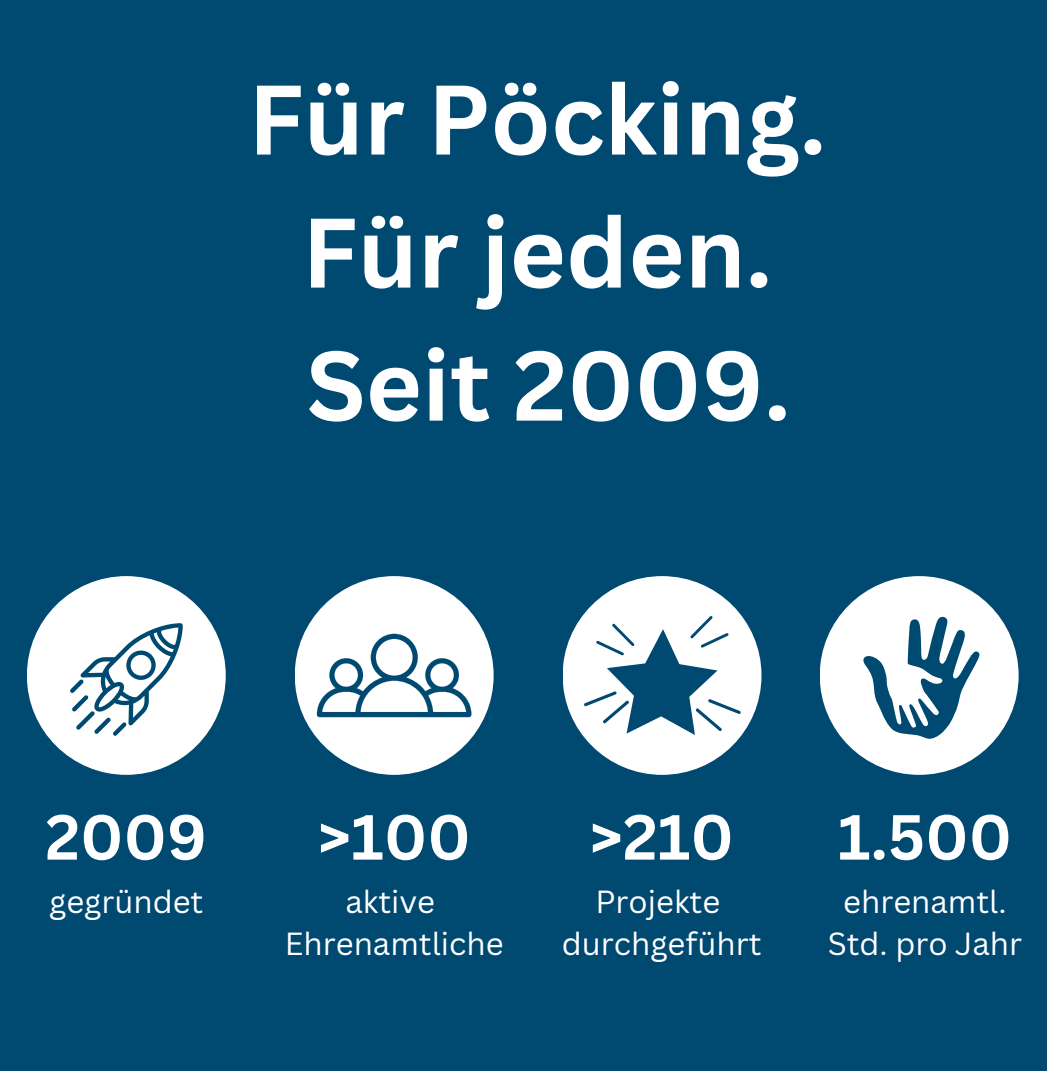
<style>
.page{position:relative;width:1047px;height:1071px;background:#fff}
.page>*{position:absolute;margin:0;border:0;box-sizing:border-box;transform-origin:0 0}
.t1{font:700 96.6px/132.9px "Canva Sans";color:#fff;text-align:center}
.t2{font:700 62.1px "Canva Sans";color:#fff}
.t3{font:31.2px "Canva Sans";color:#fff}
</style>
<div class="page">
<div style="left:0;top:0;width:1046px;height:1071px;background:#004971"></div>
<div style="left:27px;top:576px;width:199px;height:199px;background:#fff;border-radius:50%"></div>
<svg style="left:70px;top:623px;width:112px;height:113px"></svg>
<div style="left:295px;top:576px;width:198px;height:199px;background:#fff;border-radius:50%"></div>
<svg style="left:317px;top:634px;width:154px;height:83px"></svg>
<div style="left:562px;top:576px;width:199px;height:199px;background:#fff;border-radius:50%"></div>
<svg style="left:584px;top:616px;width:156px;height:119px"></svg>
<div style="left:819px;top:576px;width:199px;height:199px;background:#fff;border-radius:50%"></div>
<svg style="left:863px;top:616px;width:116px;height:123px"></svg>
<h1 class="t1" style="left:248px;top:51px;width:579px">Für Pöcking.<br>Für jeden.<br>Seit 2009.</h1>
<p class="t2" style="left:45px;top:793px;width:163px">2009</p>
<p class="t3" style="left:49px;top:880px;width:156px">gegründet</p>
<p class="t2" style="left:317px;top:793px;width:155px">&gt;100</p>
<p class="t3" style="left:345px;top:880px;width:91px">aktive</p>
<p class="t3" style="left:285px;top:922px;width:220px">Ehrenamtliche</p>
<p class="t2" style="left:589px;top:793px;width:146px">&gt;210</p>
<p class="t3" style="left:595px;top:880px;width:126px">Projekte</p>
<p class="t3" style="left:561px;top:922px;width:201px">durchgeführt</p>
<p class="t2" style="left:837px;top:793px;width:176px">1.500</p>
<p class="t3" style="left:843px;top:880px;width:165px">ehrenamtl.</p>
<p class="t3" style="left:827px;top:922px;width:196px">Std. pro Jahr</p>
</div>
